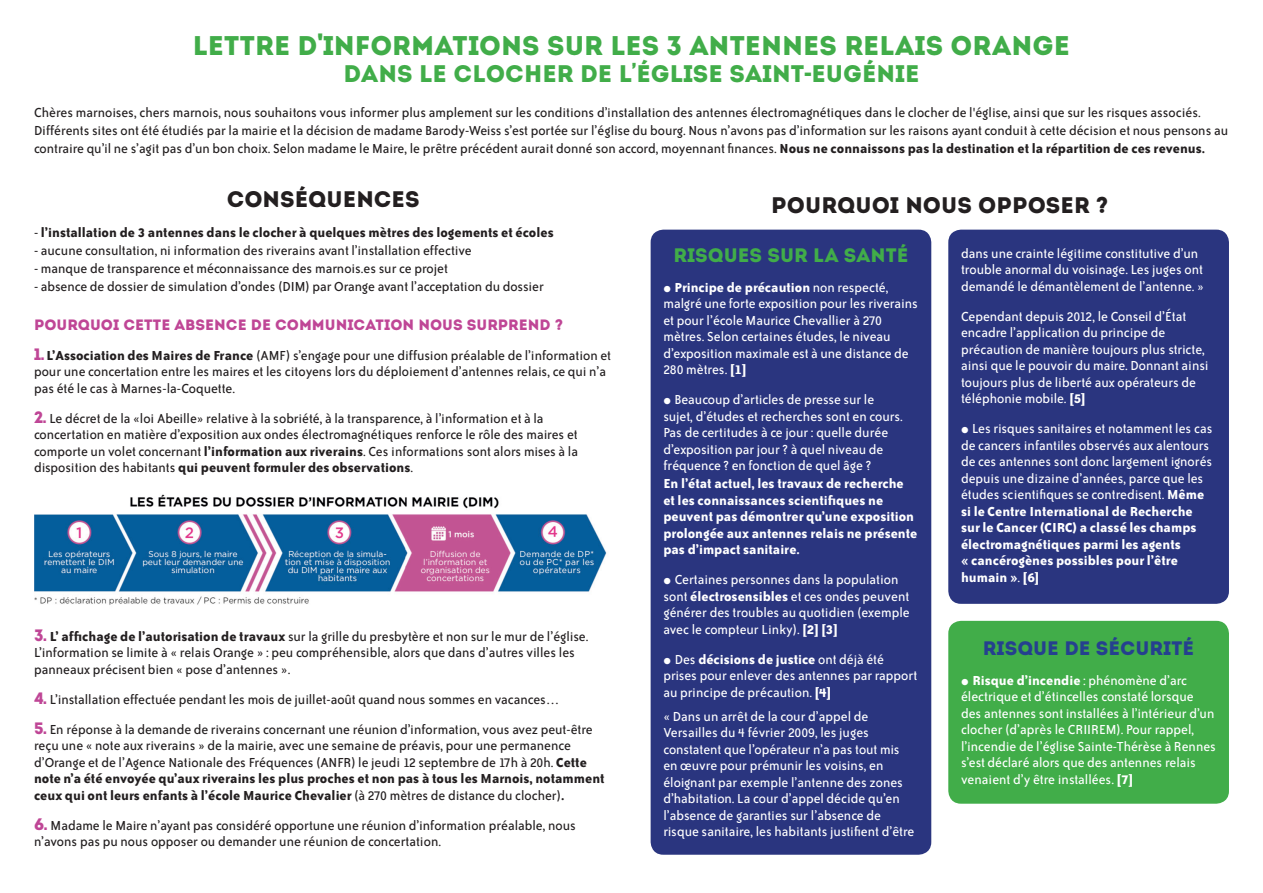
<style>
.page{position:relative;width:1263px;height:893px;background:#fff}
.page>*{position:absolute;margin:0;border:0;box-sizing:border-box;transform-origin:0 0}
.t1{font:27px "Intro";color:#41ad49}
.t2{font:24px "Intro";color:#41ad49}
.t3{font:22.5px "Intro";color:#231f20}
.t4{font:19.5px "Intro";color:#41ad49}
.t5{font:19.5px "Intro";color:#25408f}
.t6{font:15px/16.5px "Bailey Sans ITC";color:#231f20}
.t7{font:15px/16.5px "Bailey Sans ITC";color:#fff}
.t8{font:700 15px/16.5px "Bailey Sans ITC";color:#fff}
.t9{font:700 15px "Bailey Sans ITC";color:#231f20}
.t10{font:15px "Intro";color:#bf4696}
.s1{font-family:"Impact"}
.s2{font-weight:700}
.s3{font-family:"Lin Libertine B";font-size:13.5px}
.s4{font-weight:400}
.s5{font-family:"Intro";font-size:16.5px;color:#bf4696}
.s6{font-family:"Impact";font-size:16.5px;color:#bf4696}
</style>
<div class="page">
<div style="left:651px;top:230px;width:280px;height:625px;background:#2a357f;border-radius:13px"></div>
<div style="left:948px;top:230px;width:281px;height:374px;background:#2a357f;border-radius:13px"></div>
<div style="left:948px;top:621px;width:281px;height:183px;background:#41ad49;border-radius:13px"></div>
<img style="left:34px;top:494px;width:573px;height:111px">
<h1 class="t1" style="left:193px;top:30px;width:878px">LETTRE D<span class="s1">'</span>INFORMATIONS SUR LES 3 ANTENNES RELAIS ORANGE</h1>
<h2 class="t2" style="left:343px;top:60px;width:578px">DANS LE CLOCHER DE L<span class="s1">’</span>ÉGLISE SAINT<span class="s1">-</span>EUGÉNIE</h2>
<p class="t6" style="left:34px;top:104px;width:1196px;line-height:18px">Chères marnoises, chers marnois, nous souhaitons vous informer plus amplement sur les conditions d’installation des antennes électromagnétiques dans le clocher de l'église, ainsi que sur les risques associés.<br>Différents sites ont été étudiés par la mairie et la décision de madame Barody-Weiss s’est portée sur l’église du bourg. Nous n’avons pas d’information sur les raisons ayant conduit à cette décision et nous pensons au contraire qu’il ne s’agit pas d’un bon choix. Selon madame le Maire, le prêtre précédent aurait donné son accord, moyennant finances. <span class="s2">Nous ne connaissons pas la destination et la répartition de ces revenus.</span></p>
<h3 class="t3" style="left:771px;top:191px;width:338px">POURQUOI NOUS OPPOSER ?</h3>
<h3 class="t4" style="left:673px;top:243px;width:236px">RISQUES SUR LA SANTÉ</h3>
<p class="t7" style="left:663px;top:279px;width:256px"><span class="s3">●</span> <span class="s2">Principe de précaution</span> non respecté, malgré une forte exposition pour les riverains et pour l’école Maurice Chevallier à 270 mètres. Selon certaines études, le niveau d’exposition maximale est à une distance de 280 mètres. <span class="s2">[1]</span></p>
<p class="t7" style="left:663px;top:392px;width:241px"><span class="s3">●</span> Beaucoup d’articles de presse sur le sujet, d’études et recherches sont en cours.<br>Pas de certitudes à ce jour : quelle durée d’exposition par jour ? à quel niveau de fréquence ? en fonction de quel âge ?</p>
<p class="t8" style="left:663px;top:475px;width:255px">En l’état actuel, les travaux de recherche et les connaissances scientifiques ne peuvent pas démontrer qu’une exposition prolongée aux antennes relais ne présente pas d’impact sanitaire.</p>
<p class="t7" style="left:663px;top:572px;width:248px"><span class="s3">●</span> Certaines personnes dans la population sont <span class="s2">électrosensibles</span> et ces ondes peuvent générer des troubles au quotidien (exemple avec le compteur Linky). <span class="s2">[2] [3]</span></p>
<p class="t7" style="left:663px;top:651px;width:255px"><span class="s3">●</span> Des <span class="s2">décisions de justice</span> ont déjà été prises pour enlever des antennes par rapport au principe de précaution. <span class="s2">[4]</span></p>
<p class="t7" style="left:663px;top:708px;width:253px">« Dans un arrêt de la cour d’appel de Versailles du 4 février 2009, les juges constatent que l’opérateur n’a pas tout mis en œuvre pour prémunir les voisins, en éloignant par exemple l’antenne des zones d’habitation. La cour d’appel décide qu’en l’absence de garanties sur l’absence de risque sanitaire, les habitants justifient d’être</p>
<h3 class="t3" style="left:227px;top:186px;width:194px">CONSÉQUENCES</h3>
<p class="t9" style="left:34px;top:224px;width:521px"><span class="s4">-</span> l’installation de 3 antennes dans le clocher à quelques mètres des logements et écoles</p>
<p class="t6" style="left:34px;top:242px;width:439px">- aucune consultation, ni information des riverains avant l’installation effective</p>
<p class="t6" style="left:34px;top:260px;width:415px">- manque de transparence et méconnaissance des marnois.es sur ce projet</p>
<p class="t6" style="left:34px;top:278px;width:511px">- absence de dossier de simulation d’ondes (DIM) par Orange avant l’acceptation du dossier</p>
<p class="t10" style="left:34px;top:316px;width:530px">POURQUOI CETTE ABSENCE DE COMMUNICATION NOUS SURPREND ?</p>
<p class="t6" style="left:34px;top:347px;width:579px"><span class="s5">1</span><span class="s6">.</span> <span class="s2">L’Association des Maires de France</span> (AMF) s’engage pour une diffusion préalable de l’information et pour une concertation entre les maires et les citoyens lors du déploiement d’antennes relais, ce qui n’a pas été le cas à Marnes-la-Coquette.</p>
<p class="t6" style="left:34px;top:410px;width:545px"><span class="s5">2</span><span class="s6">.</span> Le décret de la «loi Abeille» relative à la sobriété, à la transparence, à l’information et à la concertation en matière d’exposition aux ondes électromagnétiques renforce le rôle des maires et comporte un volet concernant <span class="s2">l’information aux riverains</span>. Ces informations sont alors mises à la disposition des habitants <span class="s2">qui peuvent formuler des observations</span>.</p>
<p class="t7" style="left:961px;top:245px;width:244px">dans une crainte légitime constitutive d’un trouble anormal du voisinage. Les juges ont demandé le démantèlement de l’antenne. »</p>
<p class="t7" style="left:961px;top:308px;width:249px">Cependant depuis 2012, le Conseil d’État encadre l’application du principe de précaution de manière toujours plus stricte, ainsi que le pouvoir du maire. Donnant ainsi toujours plus de liberté aux opérateurs de téléphonie mobile. <span class="s2">[5]</span></p>
<p class="t7" style="left:961px;top:421px;width:253px"><span class="s3">●</span> Les risques sanitaires et notamment les cas de cancers infantiles observés aux alentours de ces antennes sont donc largement ignorés depuis une dizaine d’années, parce que les études scientifiques se contredisent. <span class="s2">Même si le Centre International de Recherche sur le Cancer (CIRC) a classé les champs électromagnétiques parmi les agents<br>« cancérogènes possibles pour l’être humain »</span>. <span class="s2">[6]</span></p>
<p class="t6" style="left:34px;top:628px;width:556px"><span class="s5">3</span><span class="s6">.</span> <span class="s2">L’ affichage de l’autorisation de travaux</span> sur la grille du presbytère et non sur le mur de l’église.<br>L’information se limite à « relais Orange » : peu compréhensible, alors que dans d’autres villes les panneaux précisent bien « pose d’antennes ».</p>
<p class="t6" style="left:34px;top:691px;width:527px"><span class="s5">4</span><span class="s6">.</span> L’installation effectuée pendant les mois de juillet-août quand nous sommes en vacances…</p>
<p class="t6" style="left:34px;top:721px;width:572px"><span class="s5">5</span><span class="s6">.</span> En réponse à la demande de riverains concernant une réunion d’information, vous avez peut-être reçu une « note aux riverains » de la mairie, avec une semaine de préavis, pour une permanence d’Orange et de l’Agence Nationale des Fréquences (ANFR) le jeudi 12 septembre de 17h à 20h. <span class="s2">Cette note n’a été envoyée qu’aux riverains les plus proches et non pas à tous les Marnois, notamment ceux qui ont leurs enfants à l’école Maurice Chevalier</span> (à 270 mètres de distance du clocher)<span class="s2">.</span></p>
<p class="t6" style="left:34px;top:817px;width:543px"><span class="s5">6</span><span class="s6">.</span> Madame le Maire n’ayant pas considéré opportune une réunion d’information préalable, nous n’avons pas pu nous opposer ou demander une réunion de concertation.</p>
<h3 class="t5" style="left:983px;top:636px;width:213px">RISQUE DE SÉCURITÉ</h3>
<p class="t7" style="left:961px;top:672px;width:257px"><span class="s3">●</span> <span class="s2">Risque d’incendie</span> : phénomène d’arc électrique et d’étincelles constaté lorsque des antennes sont installées à l’intérieur d’un clocher (d’après le CRIIREM). Pour rappel, l’incendie de l’église Sainte-Thérèse à Rennes s’est déclaré alors que des antennes relais venaient d’y être installées. <span class="s2">[7]</span></p>
</div>
